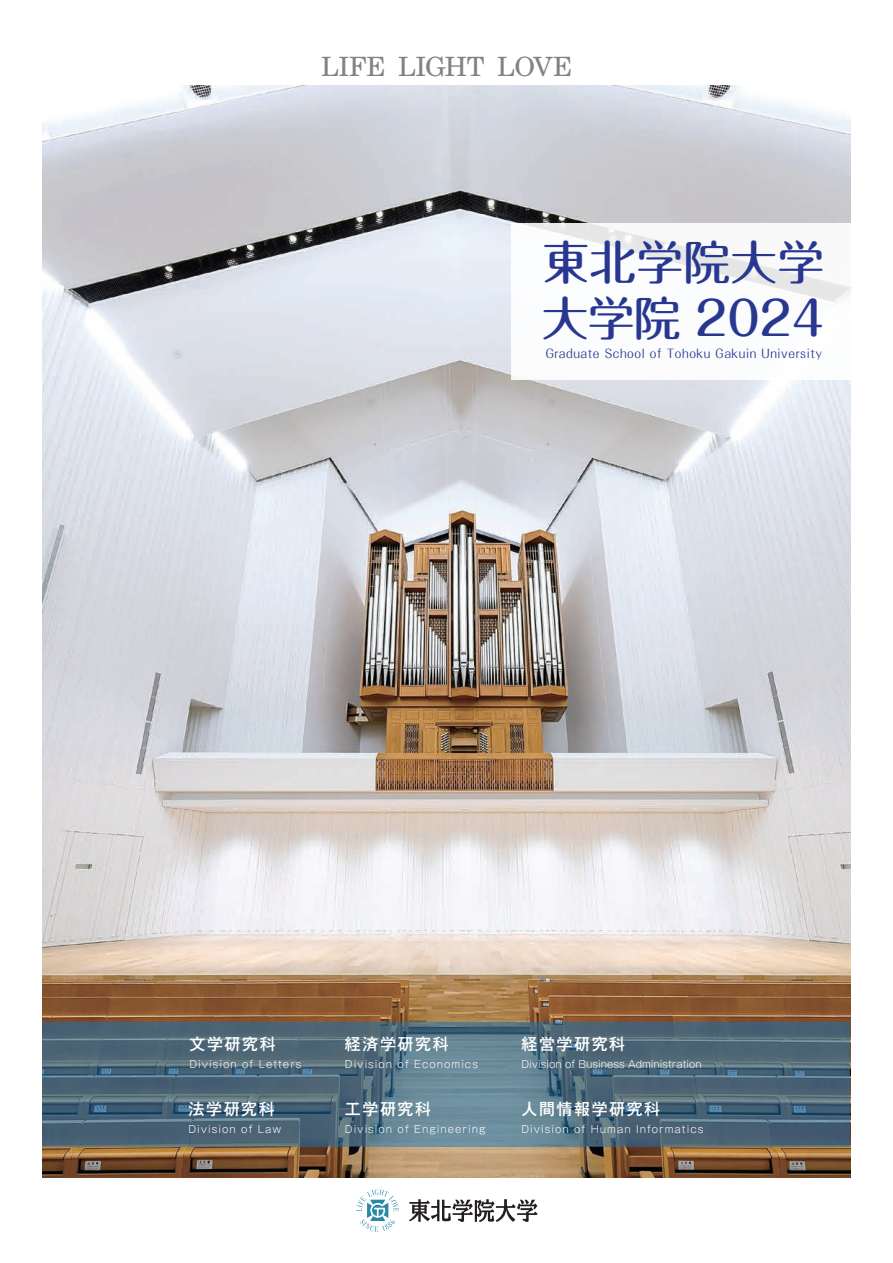
<style>
.page{position:relative;width:893px;height:1263px;background:#fff}
.page>*{position:absolute;margin:0;border:0;box-sizing:border-box;transform-origin:0 0}
.t1{font:500 46.95px/56.4px "Maru Fo Pro";letter-spacing:-.01em;color:#283890}
.t2{font:26.55px "New Century Schlbk";letter-spacing:-.015em;color:#808285}
.t3{font:500 15.9px "Gothic MB101 Pr 6";letter-spacing:.1em;color:#fff}
.t4{font:12px "Folk Pro";letter-spacing:.05em;color:#283890}
.t5{font:300 10.05px "Gothic MB101 Pr 6";letter-spacing:.1em;color:#fff}
.t6{font:300 10.05px "Gothic MB101 Pr 6";color:#fff}
</style>
<div class="page">
<img style="left:43px;top:85px;width:807px;height:1093px">
<div style="left:512px;top:223px;width:381px;height:156px;background:#fff"></div>
<svg style="left:43px;top:1022px;width:807px;height:125px;background:#516d7e"></svg>
<svg style="left:356px;top:1189px;width:43px;height:43px"></svg>
<svg style="left:409px;top:1199px;width:129px;height:23px"></svg>
<h2 class="t2" style="left:321px;top:51px;width:252px">LIFE LIGHT LOVE</h2>
<h1 class="t1" style="left:542px;top:228px;width:284px">東北学院大学大学院 2024</h1>
<p class="t4" style="left:546px;top:343px;width:278px">Graduate School of Tohoku Gakuin University</p>
<h3 class="t3" style="left:190px;top:1030px;width:88px">文学研究科</h3>
<p class="t5" style="left:190px;top:1056px;width:113px">Division of Letters</p>
<h3 class="t3" style="left:189px;top:1095px;width:88px">法学研究科</h3>
<p class="t5" style="left:189px;top:1120px;width:94px">Division of Law</p>
<h3 class="t3" style="left:345px;top:1030px;width:105px">経済学研究科</h3>
<p class="t5" style="left:345px;top:1056px;width:134px">Division of Economics</p>
<h3 class="t3" style="left:345px;top:1095px;width:88px">工学研究科</h3>
<p class="t5" style="left:345px;top:1120px;width:142px">Division of Engineering</p>
<h3 class="t3" style="left:521px;top:1030px;width:105px">経営学研究科</h3>
<p class="t6" style="left:521px;top:1056px;width:182px">Division of Business Administration</p>
<h3 class="t3" style="left:521px;top:1095px;width:140px">人間情報学研究科</h3>
<p class="t5" style="left:521px;top:1120px;width:183px">Division of Human Informatics</p>
</div>
